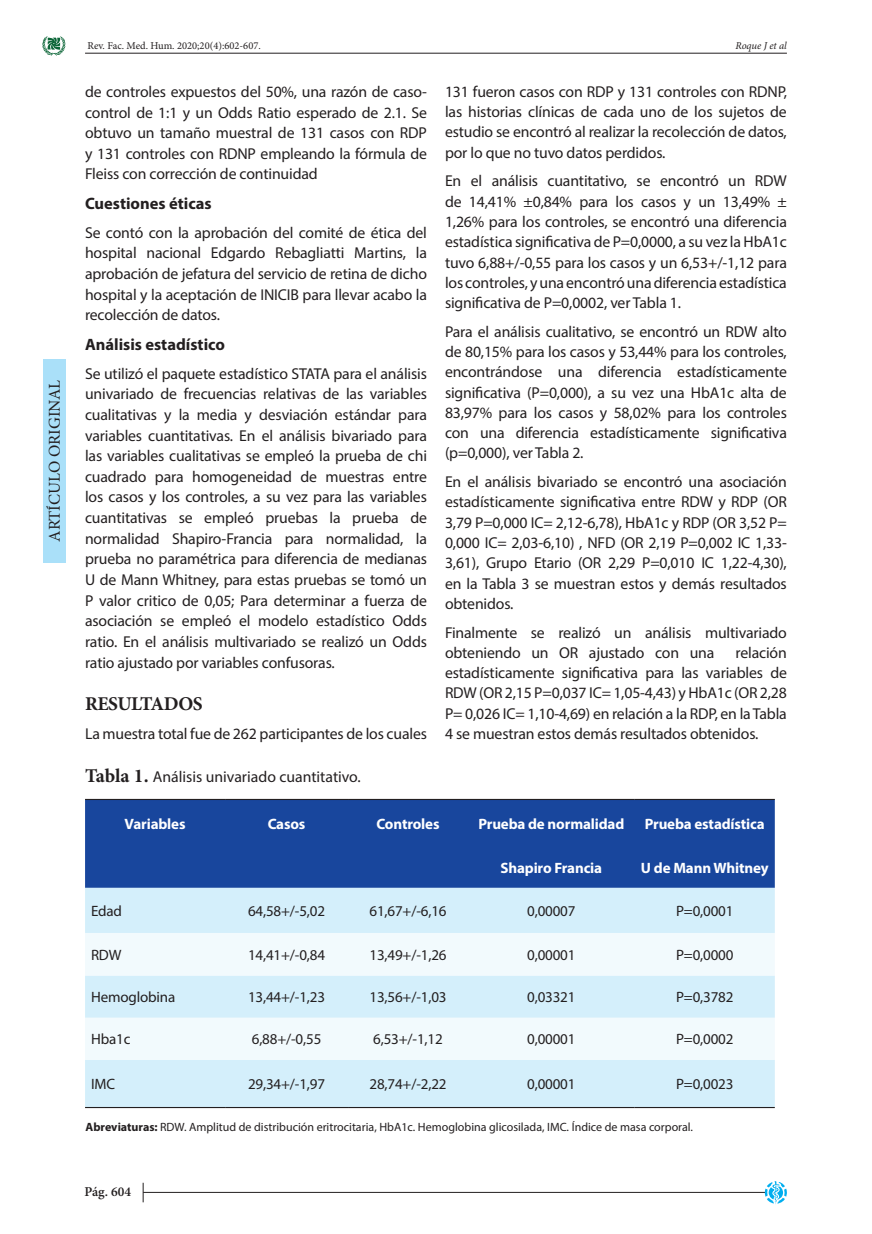
<style>
.page{position:relative;width:872px;height:1234px;background:#fff}
.page>*{position:absolute;margin:0;border:0;box-sizing:border-box;transform-origin:0 0}
.PARRAFO_OK{font:700 19.5px "Minion Pro";letter-spacing:-.025em;color:#231f20}
.PARRAFO_OK-2{font:700 16.5px "Myriad Pro";color:#231f20}
.t1{font:16.5px "Minion Pro";letter-spacing:-.005em;color:#231f20}
.PARRAFO_OK-3{font:15.75px/20.2px "Myriad Pro";letter-spacing:-.01em;color:#231f20;text-align:justify}
.PARRAFO_6_ABAJO{font:15.75px/20.7px "Myriad Pro";letter-spacing:-.01em;color:#231f20;text-align:justify}
.PARRAFO_OK-4{font:15px "Myriad Pro";letter-spacing:-.01em;color:#231f20}
.PARRAFO_OK-5{font:700 15px "Myriad Pro";letter-spacing:-.01em;color:#fff}
.t2{font:600 13.5px "Minion Pro";color:#231f20}
.t3{font:12px "Myriad Pro";color:#231f20}
.t4{font:10.5px "Minion Pro";color:#231f20}
.t5{font:italic 10.5px "Minion Pro";letter-spacing:-.005em;color:#231f20}
.s1{font-family:"Minion Pro";font-weight:700;font-size:19.5px}
.s2{font-weight:700}
</style>
<div class="page">
<div style="left:43px;top:359px;width:22px;height:203px;background:#aae0f9"></div>
<hr style="left:85px;top:53px;width:702px;height:1px;background:#231f20">
<svg style="left:42px;top:36px;width:24px;height:20px"></svg>
<hr style="left:143px;top:1191px;width:622px;height:1px;background:#231f20">
<svg style="left:764px;top:1181px;width:23px;height:23px"></svg>
<svg style="left:143px;top:1182px;width:1px;height:19px"></svg>
<div style="left:85px;top:799px;width:690px;height:88px;background:#18469d"></div>
<div style="left:85px;top:887px;width:690px;height:219px;background:#d4effb"></div>
<svg style="left:85px;top:932px;width:690px;height:127px;fill:#f2fafd"></svg>
<hr style="left:85px;top:798px;width:140px;height:1px;background:#231f20">
<hr style="left:225px;top:798px;width:123px;height:1px;background:#231f20">
<hr style="left:348px;top:798px;width:120px;height:1px;background:#231f20">
<hr style="left:468px;top:798px;width:166px;height:1px;background:#231f20">
<hr style="left:634px;top:798px;width:141px;height:1px;background:#231f20">
<hr style="left:85px;top:1106px;width:140px;height:1px;background:#231f20">
<hr style="left:225px;top:1106px;width:123px;height:1px;background:#231f20">
<hr style="left:348px;top:1106px;width:120px;height:1px;background:#231f20">
<hr style="left:468px;top:1106px;width:166px;height:1px;background:#231f20">
<hr style="left:634px;top:1106px;width:141px;height:1px;background:#231f20">
<p class="t1" style="left:43px;top:541px;width:163px;rotate:-90deg">ARTÍCULO ORIGINAL</p>
<p class="t4" style="left:87px;top:39px;width:175px">Rev. Fac. Med. Hum. 2020;20(4):602-607.</p>
<p class="t5" style="left:735px;top:38px;width:53px">Roque J et al</p>
<p class="PARRAFO_OK-3" style="left:85px;top:81px;width:343px;line-height:20.7px">de controles expuestos del 50%, una razón de caso&shy;control de 1:1 y un Odds Ratio esperado de 2.1. Se obtuvo un tamaño muestral de 131 casos con RDP y 131 controles con RDNP empleando la fórmula de Fleiss con corrección de continuidad</p>
<p class="PARRAFO_OK-2" style="left:85px;top:192px;width:128px">Cuestiones éticas</p>
<p class="PARRAFO_OK-3" style="left:85px;top:222px;width:343px;line-height:20.7px">Se contó con la aprobación del comité de ética del hospital nacional Edgardo Rebagliatti Martins, la aprobación de jefatura del servicio de retina de dicho hospital y la aceptación de INICIB para llevar acabo la recolección de datos.</p>
<p class="PARRAFO_OK-2" style="left:85px;top:333px;width:141px">Análisis estadístico</p>
<p class="PARRAFO_6_ABAJO" style="left:85px;top:362px;width:343px">Se utilizó el paquete estadístico STATA para el análisis univariado de frecuencias relativas de las variables cualitativas y la media y desviación estándar para variables cuantitativas. En el análisis bivariado para las variables cualitativas se empleó la prueba de chi cuadrado para homogeneidad de muestras entre los casos y los controles, a su vez para las variables cuantitativas se empleó pruebas la prueba de normalidad Shapiro-Francia para normalidad, la prueba no paramétrica para diferencia de medianas U de Mann Whitney, para estas pruebas se tomó un P valor critico de 0,05; Para determinar a fuerza de asociación se empleó el modelo estadístico Odds ratio. En el análisis multivariado se realizó un Odds ratio ajustado por variables confusoras.</p>
<p class="PARRAFO_OK" style="left:85px;top:689px;width:119px">RESULTADOS</p>
<p class="PARRAFO_OK-3" style="left:85px;top:722px;width:343px">La muestra total fue de 262 participantes de los cuales</p>
<p class="PARRAFO_OK-3" style="left:445px;top:81px;width:343px">131 fueron casos con RDP y 131 controles con RDNP, las historias clínicas de cada uno de los sujetos de estudio se encontró al realizar la recolección de datos, por lo que no tuvo datos perdidos.</p>
<p class="PARRAFO_OK-3" style="left:445px;top:171px;width:343px">En el análisis cuantitativo, se encontró un RDW de 14,41% ±0,84% para los casos y un 13,49% ± 1,26% para los controles, se encontró una diferencia estadística significativa de P=0,0000, a su vez la HbA1c tuvo 6,88+/-0,55 para los casos y un 6,53+/-1,12 para los controles, y una encontró una diferencia estadística significativa de P=0,0002, ver Tabla 1.</p>
<p class="PARRAFO_OK-3" style="left:445px;top:321px;width:343px">Para el análisis cualitativo, se encontró un RDW alto de 80,15% para los casos y 53,44% para los controles, encontrándose una diferencia estadísticamente significativa (P=0,000), a su vez una HbA1c alta de 83,97% para los casos y 58,02% para los controles con una diferencia estadísticamente significativa (p=0,000), ver Tabla 2.</p>
<p class="PARRAFO_OK-3" style="left:445px;top:471px;width:343px">En el análisis bivariado se encontró una asociación estadísticamente significativa entre RDW y RDP (OR 3,79 P=0,000 IC= 2,12-6,78), HbA1c y RDP (OR 3,52 P= 0,000 IC= 2,03-6,10) , NFD (OR 2,19 P=0,002 IC 1,33- 3,61), Grupo Etario (OR 2,29 P=0,010 IC 1,22-4,30), en la Tabla 3 se muestran estos y demás resultados obtenidos.</p>
<p class="PARRAFO_OK-3" style="left:445px;top:621px;width:343px">Finalmente se realizó un análisis multivariado obteniendo un OR ajustado con una</p>
<p class="PARRAFO_OK-3" style="left:445px;top:642px;width:343px;text-indent:291px">relación estadísticamente significativa para las variables de RDW (OR 2,15 P=0,037 IC= 1,05-4,43) y HbA1c (OR 2,28<br>P= 0,026 IC= 1,10-4,69) en relación a la RDP, en la Tabla 4 se muestran estos demás resultados obtenidos.</p>
<p class="PARRAFO_6_ABAJO" style="left:85px;top:766px;width:277px"><span class="s1">Tabla 1.</span> Análisis univariado cuantitativo.</p>
<p class="PARRAFO_OK-5" style="left:125px;top:813px;width:62px">Variables</p>
<p class="PARRAFO_OK-5" style="left:268px;top:813px;width:39px">Casos</p>
<p class="PARRAFO_OK-5" style="left:376px;top:813px;width:65px">Controles</p>
<p class="PARRAFO_OK-5" style="left:478px;top:813px;width:147px">Prueba de normalidad</p>
<p class="PARRAFO_OK-5" style="left:644px;top:813px;width:122px">Prueba estadística</p>
<p class="PARRAFO_OK-5" style="left:500px;top:858px;width:103px">Shapiro Francia</p>
<p class="PARRAFO_OK-5" style="left:641px;top:858px;width:129px">U de Mann Whitney</p>
<p class="PARRAFO_OK-4" style="left:91px;top:901px;width:33px">Edad</p>
<p class="PARRAFO_OK-4" style="left:248px;top:901px;width:79px">64,58+/-5,02</p>
<p class="PARRAFO_OK-4" style="left:369px;top:901px;width:79px">61,67+/-6,16</p>
<p class="PARRAFO_OK-4" style="left:527px;top:901px;width:50px">0,00007</p>
<p class="PARRAFO_OK-4" style="left:676px;top:901px;width:59px">P=0,0001</p>
<p class="PARRAFO_OK-4" style="left:91px;top:945px;width:32px">RDW</p>
<p class="PARRAFO_OK-4" style="left:248px;top:945px;width:79px">14,41+/-0,84</p>
<p class="PARRAFO_OK-4" style="left:369px;top:945px;width:79px">13,49+/-1,26</p>
<p class="PARRAFO_OK-4" style="left:527px;top:945px;width:50px">0,00001</p>
<p class="PARRAFO_OK-4" style="left:676px;top:945px;width:59px">P=0,0000</p>
<p class="PARRAFO_OK-4" style="left:91px;top:987px;width:86px">Hemoglobina</p>
<p class="PARRAFO_OK-4" style="left:248px;top:987px;width:79px">13,44+/-1,23</p>
<p class="PARRAFO_OK-4" style="left:369px;top:987px;width:79px">13,56+/-1,03</p>
<p class="PARRAFO_OK-4" style="left:527px;top:987px;width:50px">0,03321</p>
<p class="PARRAFO_OK-4" style="left:676px;top:987px;width:59px">P=0,3782</p>
<p class="PARRAFO_OK-4" style="left:91px;top:1029px;width:41px">Hba1c</p>
<p class="PARRAFO_OK-4" style="left:252px;top:1029px;width:71px">6,88+/-0,55</p>
<p class="PARRAFO_OK-4" style="left:373px;top:1029px;width:71px">6,53+/-1,12</p>
<p class="PARRAFO_OK-4" style="left:527px;top:1029px;width:50px">0,00001</p>
<p class="PARRAFO_OK-4" style="left:676px;top:1029px;width:59px">P=0,0002</p>
<p class="PARRAFO_OK-4" style="left:91px;top:1074px;width:26px">IMC</p>
<p class="PARRAFO_OK-4" style="left:248px;top:1074px;width:79px">29,34+/-1,97</p>
<p class="PARRAFO_OK-4" style="left:369px;top:1074px;width:79px">28,74+/-2,22</p>
<p class="PARRAFO_OK-4" style="left:527px;top:1074px;width:50px">0,00001</p>
<p class="PARRAFO_OK-4" style="left:676px;top:1074px;width:59px">P=0,0023</p>
<p class="t3" style="left:86px;top:1118px;width:609px"><span class="s2">Abreviaturas:</span> RDW. Amplitud de distribución eritrocitaria, HbA1c. Hemoglobina glicosilada, IMC. Índice de masa corporal.</p>
<p class="t2" style="left:84px;top:1181px;width:48px">Pág. 604</p>
</div>
